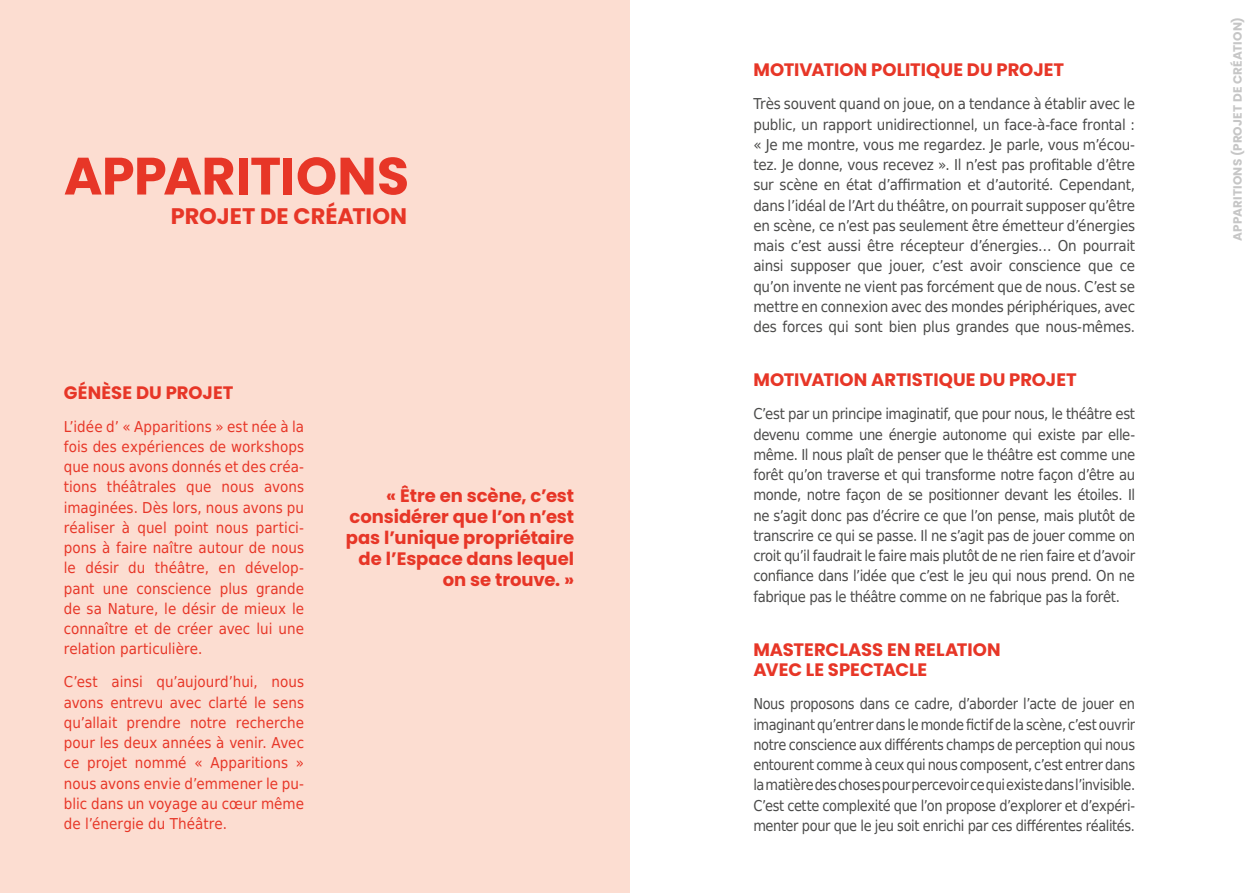
<style>
.page{position:relative;width:1259px;height:893px;background:#fff}
.page>*{position:absolute;margin:0;border:0;box-sizing:border-box;transform-origin:0 0}
.t1{font:700 52.5px "Poppins";letter-spacing:-.01em;color:#e73627}
.t2{font:700 22.5px "Poppins";color:#e73627}
.t3{font:700 18px/21px "Poppins";color:#e73627}
.t4{font:15px/20.2px "DejaVu Sans Condensed";letter-spacing:-.025em;color:#4a4a49;text-align:justify}
.t5{font:15px/20.2px "DejaVu Sans Condensed";color:#e73627;text-align:justify}
.t6{font:15px/20.2px "DejaVu Sans Condensed";letter-spacing:-.025em;color:#4a4a49;text-align:justify;scale:.96 1}
.t7{font:700 12px "Poppins";letter-spacing:.015em;color:#c6c6c6}
</style>
<div class="page">
<div style="left:0;top:0;width:629px;height:893px;background:#fcddd1"></div>
<h1 class="t1" style="left:64px;top:146px;width:347px">APPARITIONS</h1>
<h2 class="t2" style="left:171px;top:203px;width:238px">PROJET DE CRÉATION</h2>
<p class="t3" style="left:64px;top:382px;width:171px">GÉNÈSE DU PROJET</p>
<p class="t5" style="left:64px;top:416px;width:242px">L’idée d’ « Apparitions » est née à la fois des expériences de workshops que nous avons donnés et des créa&shy;tions théâtrales que nous avons imaginées. Dès lors, nous avons pu réaliser à quel point nous partici&shy;pons à faire naître autour de nous le désir du théâtre, en dévelop&shy;pant une conscience plus grande de sa Nature, le désir de mieux le connaître et de créer avec lui une relation particulière.</p>
<p class="t5" style="left:64px;top:671px;width:242px">C’est ainsi qu’aujourd’hui, nous avons entrevu avec clarté le sens qu’allait prendre notre recherche pour les deux années à venir. Avec ce projet nommé « Apparitions » nous avons envie d’emmener le pu&shy;blic dans un voyage au cœur même de l’énergie du Théâtre.</p>
<p class="t3" style="left:346px;top:486px;width:230px;text-align:right">« Être en scène, c’est considérer que l’on n’est pas l’unique propriétaire de l’Espace dans lequel on se trouve. »</p>
<p class="t3" style="left:753px;top:60px;width:312px">MOTIVATION POLITIQUE DU PROJET</p>
<p class="t4" style="left:753px;top:94px;width:383px">Très souvent quand on joue, on a tendance à établir avec le public, un rapport unidirectionnel, un face-à-face frontal : « Je me montre, vous me regardez. Je parle, vous m’écou&shy;tez. Je donne, vous recevez ». Il n’est pas profitable d’être sur scène en état d’affirmation et d’autorité. Cependant, dans l’idéal de l’Art du théâtre, on pourrait supposer qu’être en scène, ce n’est pas seulement être émetteur d’énergies mais c’est aussi être récepteur d’énergies… On pourrait ainsi supposer que jouer, c’est avoir conscience que ce qu’on invente ne vient pas forcément que de nous. C’est se mettre en connexion avec des mondes périphériques, avec des forces qui sont bien plus grandes que nous-mêmes.</p>
<p class="t3" style="left:753px;top:370px;width:325px">MOTIVATION ARTISTIQUE DU PROJET</p>
<p class="t4" style="left:753px;top:404px;width:383px">C’est par un principe imaginatif, que pour nous, le théâtre est devenu comme une énergie autonome qui existe par elle&shy;même. Il nous plaît de penser que le théâtre est comme une forêt qu’on traverse et qui transforme notre façon d’être au monde, notre façon de se positionner devant les étoiles. Il ne s’agit donc pas d’écrire ce que l’on pense, mais plutôt de transcrire ce qui se passe. Il ne s’agit pas de jouer comme on croit qu’il faudrait le faire mais plutôt de ne rien faire et d’avoir confiance dans l’idée que c’est le jeu qui nous prend. On ne fabrique pas le théâtre comme on ne fabrique pas la forêt.</p>
<p class="t3" style="left:753px;top:640px;width:249px;line-height:20.2px">MASTERCLASS EN RELATION<br>AVEC LE SPECTACLE</p>
<p class="t6" style="left:753px;top:693px;width:399px">Nous proposons dans ce cadre, d’aborder l’acte de jouer en imaginant qu’entrer dans le monde fictif de la scène, c’est ouvrir notre conscience aux différents champs de perception qui nous entourent comme à ceux qui nous composent, c’est entrer dans la matière des choses pour percevoir ce qui existe dans l’invisible.<br>C’est cette complexité que l’on propose d’explorer et d’expéri&shy;menter pour que le jeu soit enrichi par ces différentes réalités.</p>
<p class="t7" style="left:1230px;top:241px;width:225px;rotate:-90deg">APPARITIONS (PROJET DE CRÉATION)</p>
</div>
